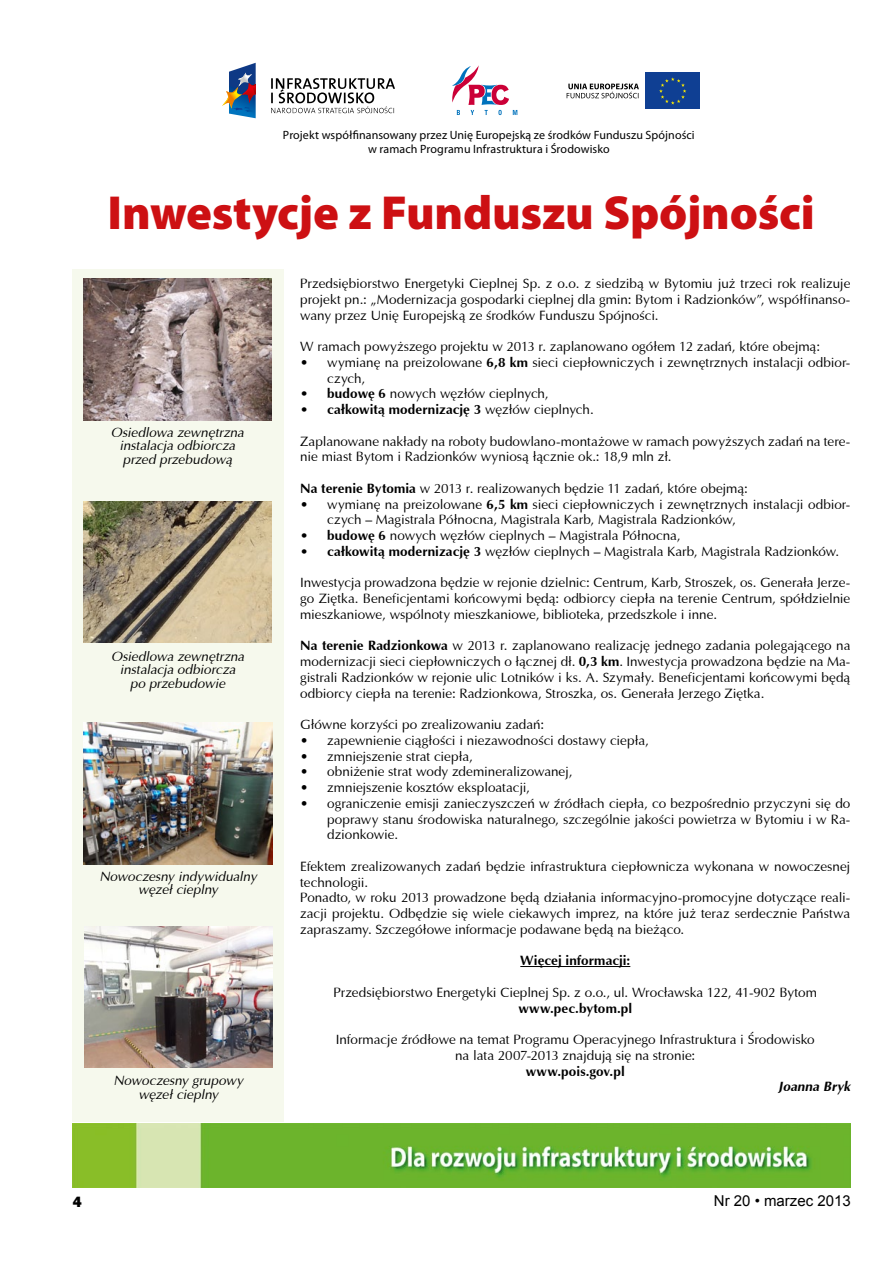
<style>
.page{position:relative;width:893px;height:1263px;background:#fff}
.page>*{position:absolute;margin:0;border:0;box-sizing:border-box;transform-origin:0 0}
.t1{font:900 48px "Myriad Pro";letter-spacing:-.005em;color:#cd1013}
.t2{font:15px "Arial";color:#000}
.t3{font:800 15px "Frankfurt Gothic";color:#000}
.t4{font:13.5px/15.8px "Ottawa";letter-spacing:-.005em;color:#000;text-align:justify}
.t5{font:italic 13.5px/13.5px "Ottawa";letter-spacing:-.005em;color:#000;text-align:center}
.t6{font:700 13.5px "Ottawa";letter-spacing:.01em;color:#000}
.t7{font:italic 700 13.5px "Ottawa";letter-spacing:.01em;color:#000}
.t8{font:12px/13.5px "Myriad Pro";letter-spacing:.005em;color:#000;text-align:center}
.s1{font-weight:700}
.s2{font-weight:400}
</style>
<div class="page">
<hr style="left:73px;top:1187px;width:778px;height:1px;background:#000">
<div style="left:72px;top:269px;width:212px;height:852px;background:#f6f9ed"></div>
<img style="left:72px;top:1123px;width:778px;height:64px">
<hr style="left:520px;top:966px;width:110px;height:1px;background:#000">
<svg style="left:452px;top:65px;width:65px;height:50px"></svg>
<div style="left:646px;top:73px;width:54px;height:36px;background:#0f3f93"></div>
<svg style="left:659px;top:77px;width:27px;height:28px"></svg>
<svg style="left:567px;top:84px;width:72px;height:14px"></svg>
<svg style="left:222px;top:63px;width:34px;height:55px"></svg>
<svg style="left:271px;top:78px;width:124px;height:35px"></svg>
<img style="left:83px;top:279px;width:189px;height:141px">
<img style="left:84px;top:502px;width:188px;height:141px">
<img style="left:84px;top:723px;width:188px;height:141px">
<img style="left:84px;top:926px;width:188px;height:142px">
<p class="t8" style="left:283px;top:129px;width:413px">Projekt współfinansowany przez Unię Europejską ze środków Funduszu Spójności w ramach Programu Infrastruktura i Środowisko</p>
<h1 class="t1" style="left:108px;top:181px;width:709px">Inwestycje z Funduszu Spójności</h1>
<p class="t5" style="left:111px;top:425px;width:135px">Osiedlowa zewnętrzna instalacja odbiorcza przed przebudową</p>
<p class="t5" style="left:111px;top:649px;width:135px">Osiedlowa zewnętrzna instalacja odbiorcza po przebudowie</p>
<p class="t5" style="left:99px;top:869px;width:159px">Nowoczesny indywidualny węzeł cieplny</p>
<p class="t5" style="left:113px;top:1074px;width:132px">Nowoczesny grupowy węzeł cieplny</p>
<p class="t4" style="left:300px;top:276px;width:552px">Przedsiębiorstwo Energetyki Cieplnej Sp. z o.o. z siedzibą w Bytomiu już trzeci rok realizuje projekt pn.: „Modernizacja gospodarki cieplnej dla gmin: Bytom i Radzionków”, współfinanso&shy;wany przez Unię Europejską ze środków Funduszu Spójności.</p>
<p class="t4" style="left:300px;top:339px;width:521px">W ramach powyższego projektu w 2013 r. zaplanowano ogółem 12 zadań, które obejmą:</p>
<p class="t4" style="left:327px;top:354px;width:525px;text-indent:-27px">• wymianę na preizolowane <span class="s1">6,8 km</span> sieci ciepłowniczych i zewnętrznych instalacji odbior&shy;czych,</p>
<p class="t4" style="left:300px;top:386px;width:250px"><span class="s1">• budowę 6</span> nowych węzłów cieplnych,</p>
<p class="t6" style="left:300px;top:401px;width:295px">• całkowitą modernizację 3 <span class="s2">węzłów cieplnych.</span></p>
<p class="t4" style="left:300px;top:433px;width:552px">Zaplanowane nakłady na roboty budowlano-montażowe w ramach powyższych zadań na tere&shy;nie miast Bytom i Radzionków wyniosą łącznie ok.: 18,9 mln zł.</p>
<p class="t4" style="left:300px;top:480px;width:449px"><span class="s1">Na terenie Bytomia</span> w 2013 r. realizowanych będzie 11 zadań, które obejmą:</p>
<p class="t4" style="left:327px;top:496px;width:525px;text-indent:-27px">• wymianę na preizolowane <span class="s1">6,5 km</span> sieci ciepłowniczych i zewnętrznych instalacji odbior&shy;czych – Magistrala Północna, Magistrala Karb, Magistrala Radzionków,</p>
<p class="t4" style="left:300px;top:528px;width:382px"><span class="s1">• budowę 6</span> nowych węzłów cieplnych – Magistrala Północna,</p>
<p class="t4" style="left:300px;top:543px;width:541px"><span class="s1">• całkowitą modernizację 3</span> węzłów cieplnych – Magistrala Karb, Magistrala Radzionków.</p>
<p class="t4" style="left:300px;top:575px;width:552px">Inwestycja prowadzona będzie w rejonie dzielnic: Centrum, Karb, Stroszek, os. Generała Jerze&shy;go Ziętka. Beneficjentami końcowymi będą: odbiorcy ciepła na terenie Centrum, spółdzielnie mieszkaniowe, wspólnoty mieszkaniowe, biblioteka, przedszkole i inne.</p>
<p class="t4" style="left:300px;top:638px;width:552px"><span class="s1">Na terenie Radzionkowa</span> w 2013 r. zaplanowano realizację jednego zadania polegającego na modernizacji sieci ciepłowniczych o łącznej dł. <span class="s1">0,3 km</span>. Inwestycja prowadzona będzie na Ma&shy;gistrali Radzionków w rejonie ulic Lotników i ks. A. Szymały. Beneficjentami końcowymi będą odbiorcy ciepła na terenie: Radzionkowa, Stroszka, os. Generała Jerzego Ziętka.</p>
<p class="t4" style="left:300px;top:717px;width:245px">Główne korzyści po zrealizowaniu zadań:</p>
<p class="t4" style="left:300px;top:732px;width:350px">• zapewnienie ciągłości i niezawodności dostawy ciepła,</p>
<p class="t4" style="left:300px;top:748px;width:174px">• zmniejszenie strat ciepła,</p>
<p class="t4" style="left:300px;top:764px;width:274px">• obniżenie strat wody zdemineralizowanej,</p>
<p class="t4" style="left:300px;top:780px;width:231px">• zmniejszenie kosztów eksploatacji,</p>
<p class="t4" style="left:327px;top:795px;width:525px;text-indent:-27px">• ograniczenie emisji zanieczyszczeń w źródłach ciepła, co bezpośrednio przyczyni się do poprawy stanu środowiska naturalnego, szczególnie jakości powietrza w Bytomiu i w Ra&shy;dzionkowie.</p>
<p class="t4" style="left:300px;top:858px;width:552px;text-align:left">Efektem zrealizowanych zadań będzie infrastruktura ciepłownicza wykonana w nowoczesnej technologii.<br>Ponadto, w roku 2013 prowadzone będą działania informacyjno-promocyjne dotyczące reali&shy;zacji projektu. Odbędzie się wiele ciekawych imprez, na które już teraz serdecznie Państwa zapraszamy. Szczegółowe informacje podawane będą na bieżąco.</p>
<p class="t6" style="left:520px;top:952px;width:111px">Więcej informacji:</p>
<p class="t4" style="left:333px;top:984px;width:485px">Przedsiębiorstwo Energetyki Cieplnej Sp. z o.o., ul. Wrocławska 122, 41-902 Bytom</p>
<p class="t6" style="left:518px;top:999px;width:115px">www.pec.bytom.pl</p>
<p class="t4" style="left:336px;top:1032px;width:480px;text-align:center">Informacje źródłowe na temat Programu Operacyjnego Infrastruktura i Środowisko na lata 2007-2013 znajdują się na stronie:</p>
<p class="t6" style="left:526px;top:1062px;width:101px">www.pois.gov.pl</p>
<p class="t7" style="left:778px;top:1078px;width:74px">Joanna Bryk</p>
<p class="t3" style="left:73px;top:1193px;width:10px">4</p>
<p class="t2" style="left:714px;top:1191px;width:138px">Nr 20 • marzec 2013</p>
</div>
